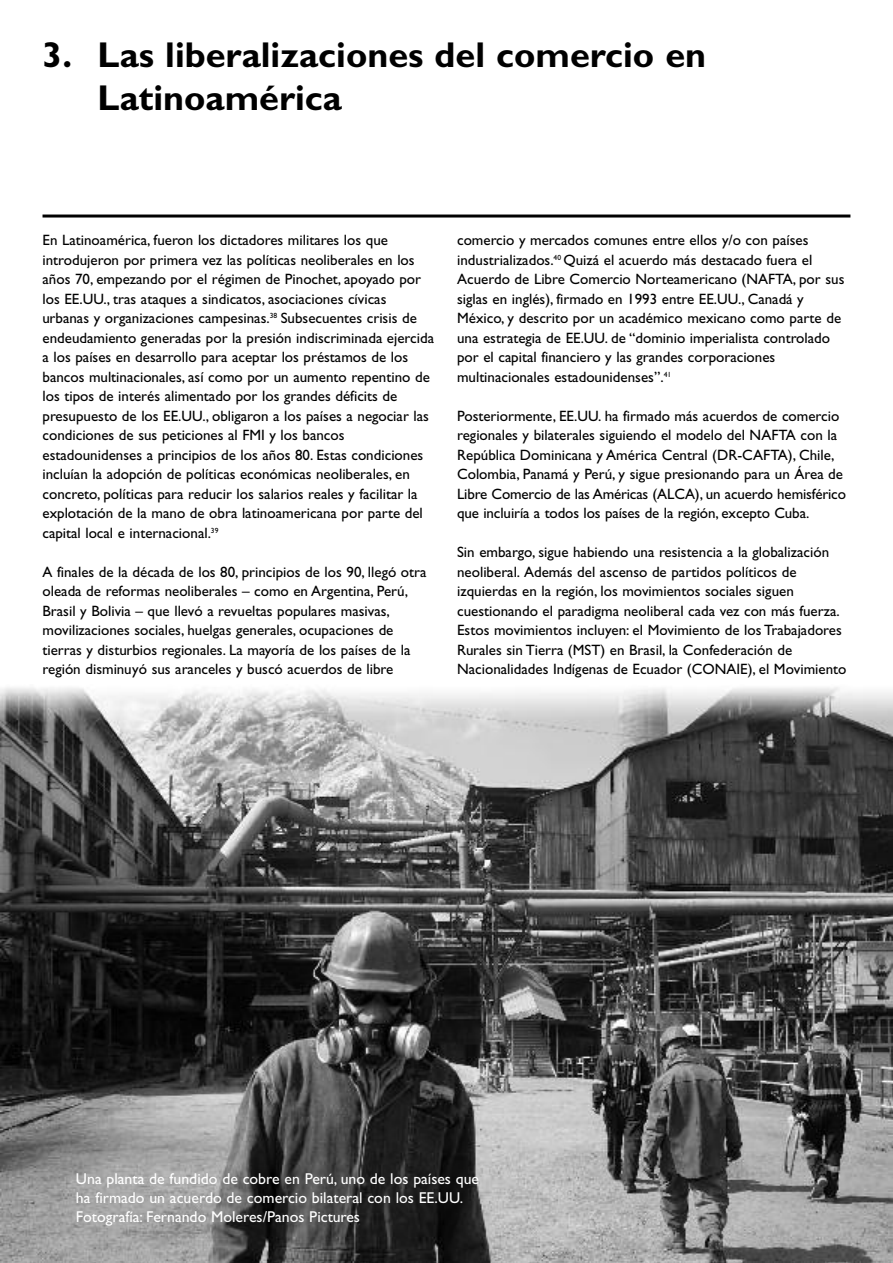
<style>
.page{position:relative;width:893px;height:1263px;background:#fff}
.page>*{position:absolute;margin:0;border:0;box-sizing:border-box;transform-origin:0 0}
.t1{font:700 36px/43.2px "Gill Sans";color:#000}
.t2{font:15.75px/18.9px "Gill Sans";color:#fff}
.t3{font:15px/19.5px "Gill Sans";color:#000}
</style>
<div class="page">
<hr style="left:43px;top:215px;width:807px;height:3px;background:#000">
<img style="left:0;top:687px;width:893px;height:576px">
<h1 class="t1" style="left:98px;top:37px;width:610px;text-indent:-55px">3. Las liberalizaciones del comercio en<br>Latinoamérica</h1>
<p class="t3" style="left:43px;top:232px;width:393px">En Latinoamérica, fueron los dictadores militares los que introdujeron por primera vez las políticas neoliberales en los años 70, empezando por el régimen de Pinochet, apoyado por los EE.UU., tras ataques a sindicatos, asociaciones cívicas urbanas y organizaciones campesinas.<sup>38</sup> Subsecuentes crisis de endeudamiento generadas por la presión indiscriminada ejercida a los países en desarrollo para aceptar los préstamos de los bancos multinacionales, así como por un aumento repentino de los tipos de interés alimentado por los grandes déficits de presupuesto de los EE.UU., obligaron a los países a negociar las condiciones de sus peticiones al FMI y los bancos estadounidenses a principios de los años 80. Estas condiciones incluían la adopción de políticas económicas neoliberales, en concreto, políticas para reducir los salarios reales y facilitar la explotación de la mano de obra latinoamericana por parte del capital local e internacional.<sup>39</sup></p>
<p class="t3" style="left:43px;top:563px;width:385px">A finales de la década de los 80, principios de los 90, llegó otra oleada de reformas neoliberales – como en Argentina, Perú, Brasil y Bolivia – que llevó a revueltas populares masivas, movilizaciones sociales, huelgas generales, ocupaciones de tierras y disturbios regionales. La mayoría de los países de la región disminuyó sus aranceles y buscó acuerdos de libre</p>
<p class="t3" style="left:457px;top:232px;width:389px">comercio y mercados comunes entre ellos y/o con países industrializados.<sup>40</sup> Quizá el acuerdo más destacado fuera el Acuerdo de Libre Comercio Norteamericano (NAFTA, por sus siglas en inglés), firmado en 1993 entre EE.UU., Canadá y México, y descrito por un académico mexicano como parte de una estrategia de EE.UU. de “dominio imperialista controlado por el capital financiero y las grandes corporaciones multinacionales estadounidenses”.<sup>41</sup></p>
<p class="t3" style="left:457px;top:407px;width:390px">Posteriormente, EE.UU. ha firmado más acuerdos de comercio regionales y bilaterales siguiendo el modelo del NAFTA con la República Dominicana y América Central (DR-CAFTA), Chile, Colombia, Panamá y Perú, y sigue presionando para un Área de Libre Comercio de las Américas (ALCA), un acuerdo hemisférico que incluiría a todos los países de la región, excepto Cuba.</p>
<p class="t3" style="left:457px;top:544px;width:391px">Sin embargo, sigue habiendo una resistencia a la globalización neoliberal. Además del ascenso de partidos políticos de izquierdas en la región, los movimientos sociales siguen cuestionando el paradigma neoliberal cada vez con más fuerza.<br>Estos movimientos incluyen: el Movimiento de los Trabajadores Rurales sin Tierra (MST) en Brasil, la Confederación de Nacionalidades Indígenas de Ecuador (CONAIE), el Movimiento</p>
<p class="t2" style="left:76px;top:1171px;width:405px">Una planta de fundido de cobre en Perú, uno de los países que ha firmado un acuerdo de comercio bilateral con los EE.UU.<br>Fotografía: Fernando Moleres/Panos Pictures</p>
</div>
